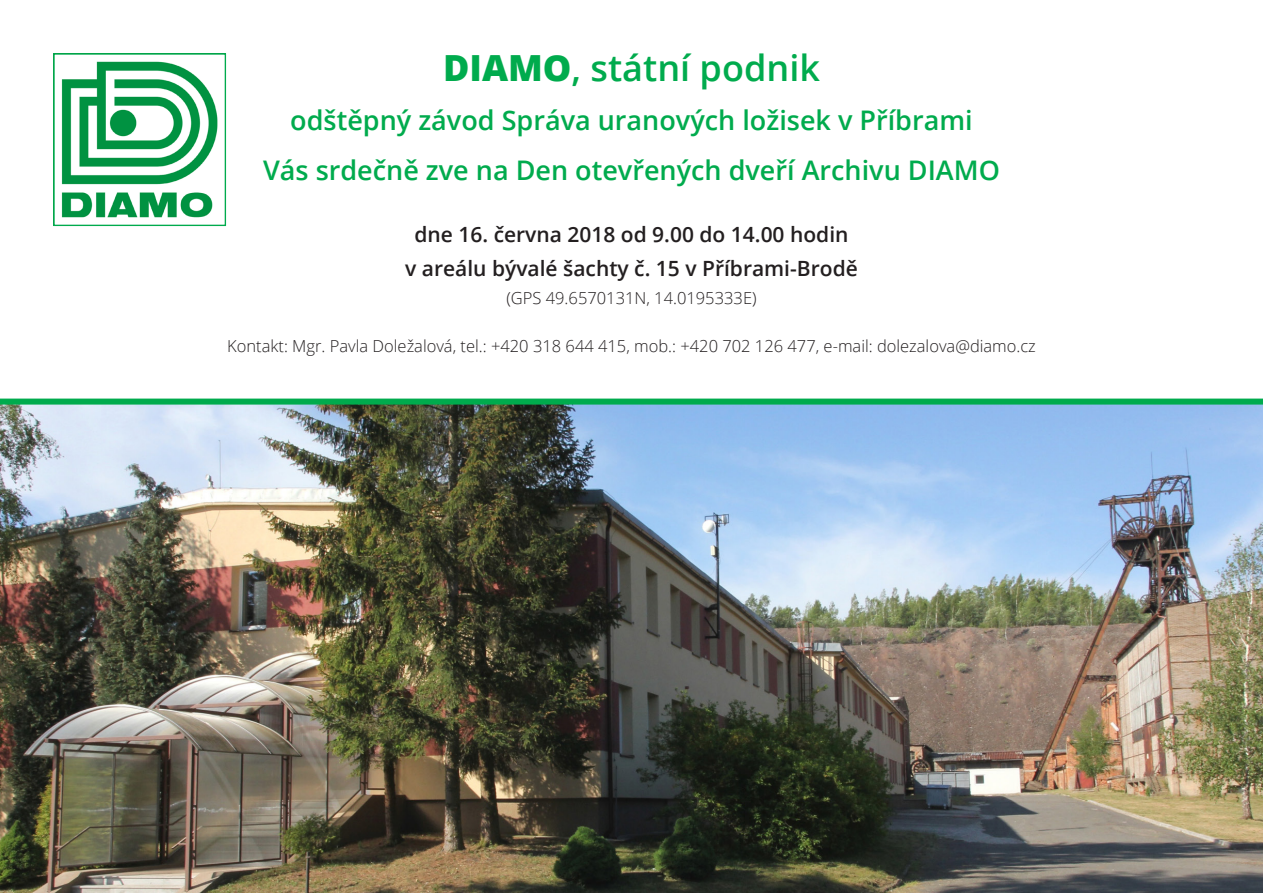
<style>
.page{position:relative;width:1263px;height:893px;background:#fff}
.page>*{position:absolute;margin:0;border:0;box-sizing:border-box;transform-origin:0 0}
.t1{font:600 36px "Open Sans";color:#00ab4d}
.t2{font:600 27px "Open Sans";color:#00ab4d}
.t3{font:600 21px "Open Sans";color:#231f20}
.t4{font:300 16.5px "Open Sans";color:#231f20}
.s1{font-weight:800}
</style>
<div class="page">
<img style="left:0;top:405px;width:1263px;height:488px">
<div style="left:0;top:399px;width:1263px;height:6px;background:#00ab4d"></div>
<img style="left:61px;top:61px;width:157px;height:157px">
<div style="left:53px;top:53px;width:173px;height:173px;border:1px solid #00ab4d"></div>
<p class="t1" style="left:443px;top:43px;width:378px"><span class="s1">DIAMO</span>, státní podnik</p>
<p class="t2" style="left:290px;top:102px;width:684px">odštěpný závod Správa uranových ložisek v Příbrami</p>
<p class="t2" style="left:263px;top:151px;width:738px">Vás srdečně zve na Den otevřených dveří Archivu DIAMO</p>
<p class="t3" style="left:414px;top:220px;width:435px">dne 16. června 2018 od 9.00 do 14.00 hodin</p>
<p class="t3" style="left:405px;top:254px;width:454px">v areálu bývalé šachty č. 15 v Příbrami-Brodě</p>
<p class="t4" style="left:506px;top:287px;width:252px">(GPS 49.6570131N, 14.0195333E)</p>
<p class="t4" style="left:227px;top:335px;width:810px">Kontakt: Mgr. Pavla Doležalová, tel.: +420 318 644 415, mob.: +420 702 126 477, e-mail: dolezalova@diamo.cz</p>
</div>
